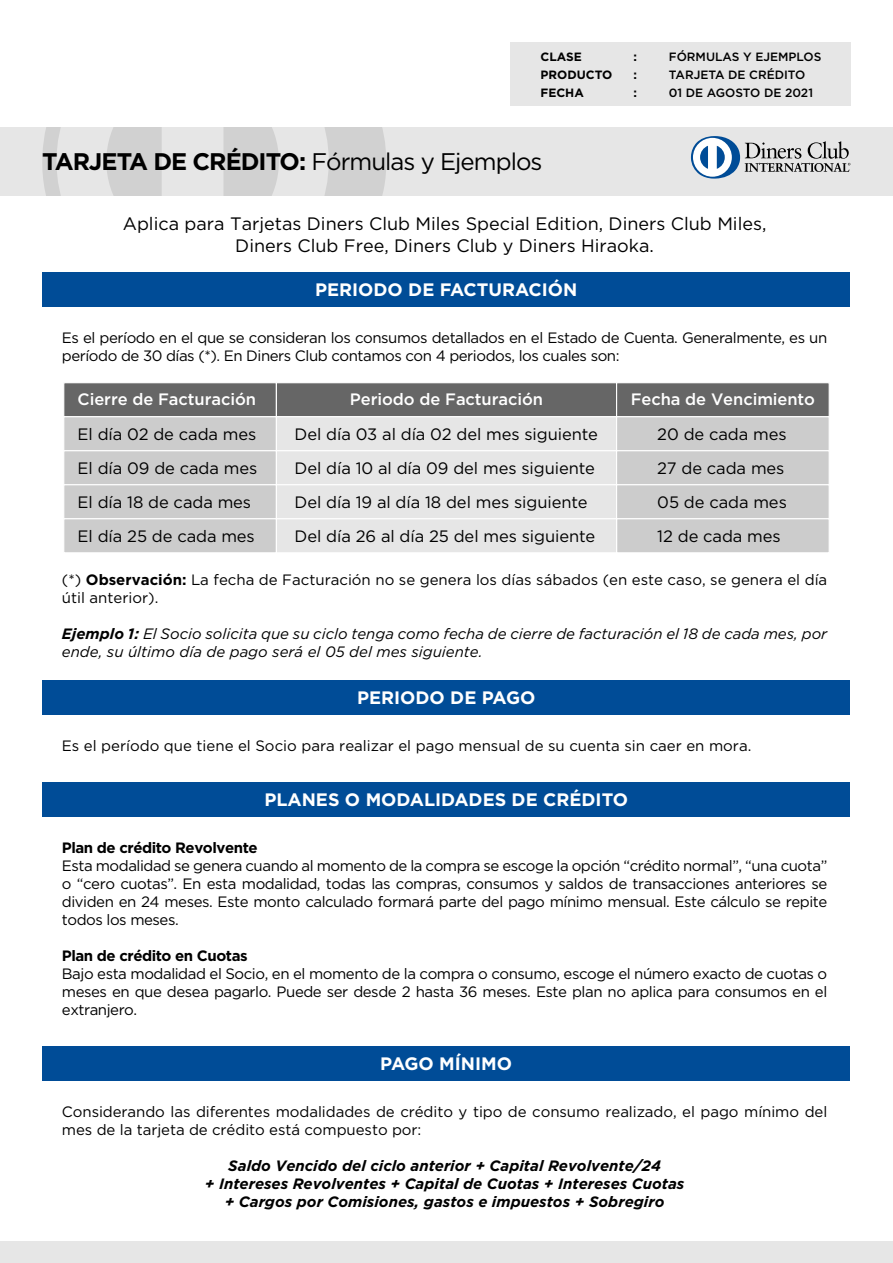
<style>
.page{position:relative;width:893px;height:1263px;background:#fff}
.page>*{position:absolute;margin:0;border:0;box-sizing:border-box;transform-origin:0 0}
.t1{font:700 24px "Gotham";letter-spacing:-.04em;color:#000}
.t2{font:18px/22.5px "Gotham";color:#000;text-align:center}
.t3{font:700 18px "Gotham";color:#fff}
.t4{font:16.5px/34px "Gotham";letter-spacing:-.005em;color:#000}
.t5{font:500 16.5px "Gotham";letter-spacing:-.005em;color:#fff}
.t6{font:15px/18px "Gotham";letter-spacing:-.005em;color:#000}
.t7{font:15px/18px "Gotham";letter-spacing:-.03em;color:#000}
.t8{font:italic 700 15px/18px "Gotham";color:#000;text-align:center}
.t9{font:italic 15px/18px "Gotham";color:#000}
.t10{font:700 15px "Gotham";letter-spacing:-.03em;color:#000}
.t11{font:500 12px "Gotham";color:#000}
.t12{font:700 12px "Gotham";color:#000}
.s1{font-weight:400}
.s2{font-weight:700}
</style>
<div class="page">
<div style="left:63px;top:382px;width:214px;height:35px;background:#666;border:1px solid #fff"></div>
<div style="left:276px;top:382px;width:341px;height:35px;background:#666;border:1px solid #fff"></div>
<div style="left:63px;top:416px;width:214px;height:35px;background:#ccc;border:1px solid #fff"></div>
<div style="left:276px;top:416px;width:341px;height:35px;background:#e6e6e6;border:1px solid #fff"></div>
<div style="left:63px;top:450px;width:214px;height:35px;background:#ccc;border:1px solid #fff"></div>
<div style="left:276px;top:450px;width:341px;height:35px;background:#e6e6e6;border:1px solid #fff"></div>
<div style="left:63px;top:484px;width:214px;height:35px;background:#ccc;border:1px solid #fff"></div>
<div style="left:276px;top:484px;width:341px;height:35px;background:#e6e6e6;border:1px solid #fff"></div>
<div style="left:63px;top:518px;width:214px;height:35px;background:#ccc;border:1px solid #fff"></div>
<div style="left:616px;top:382px;width:214px;height:35px;background:#666;border:1px solid #fff"></div>
<div style="left:616px;top:416px;width:214px;height:35px;background:#ccc;border:1px solid #fff"></div>
<div style="left:616px;top:450px;width:214px;height:35px;background:#ccc;border:1px solid #fff"></div>
<div style="left:616px;top:484px;width:214px;height:35px;background:#ccc;border:1px solid #fff"></div>
<div style="left:616px;top:518px;width:214px;height:35px;background:#ccc;border:1px solid #fff"></div>
<div style="left:276px;top:518px;width:341px;height:35px;background:#e6e6e6;border:1px solid #fff"></div>
<div style="left:510px;top:43px;width:340px;height:63px;background:#e6e6e6"></div>
<div style="left:42px;top:272px;width:808px;height:34px;background:#004c97"></div>
<div style="left:0;top:1242px;width:893px;height:21px;background:#e6e6e6"></div>
<div style="left:0;top:128px;width:893px;height:68px;background:#e6e6e6"></div>
<svg style="left:42px;top:128px;width:344px;height:68px"></svg>
<svg style="left:691px;top:136px;width:159px;height:43px"></svg>
<div style="left:42px;top:680px;width:808px;height:34px;background:#004c97"></div>
<div style="left:42px;top:782px;width:808px;height:34px;background:#004c97"></div>
<div style="left:42px;top:1046px;width:808px;height:34px;background:#004c97"></div>
<p class="t12" style="left:540px;top:49px;width:43px">CLASE</p>
<p class="t12" style="left:633px;top:49px;width:5px">:</p>
<p class="t11" style="left:669px;top:50px;width:154px">FÓRMULAS Y EJEMPLOS</p>
<p class="t12" style="left:540px;top:67px;width:73px">PRODUCTO</p>
<p class="t12" style="left:633px;top:67px;width:5px">:</p>
<p class="t11" style="left:669px;top:68px;width:138px">TARJETA DE CRÉDITO</p>
<p class="t12" style="left:540px;top:85px;width:45px">FECHA</p>
<p class="t12" style="left:633px;top:85px;width:5px">:</p>
<p class="t11" style="left:669px;top:86px;width:146px">01 DE AGOSTO DE 2021</p>
<h1 class="t1" style="left:42px;top:148px;width:502px">TARJETA DE CRÉDITO: <span class="s1">Fórmulas y Ejemplos</span></h1>
<p class="t2" style="left:123px;top:212px;width:645px">Aplica para Tarjetas Diners Club Miles Special Edition, Diners Club Miles,<br>Diners Club Free, Diners Club y Diners Hiraoka.</p>
<p class="t3" style="left:315px;top:279px;width:264px">PERIODO DE FACTURACIÓN</p>
<p class="t7" style="left:62px;top:328px;width:767px">Es el período en el que se consideran los consumos detallados en el Estado de Cuenta. Generalmente, es un período de 30 días (*). En Diners Club contamos con 4 periodos, los cuales son:</p>
<p class="t5" style="left:78px;top:390px;width:180px">Cierre de Facturación</p>
<p class="t5" style="left:350px;top:390px;width:195px">Periodo de Facturación</p>
<p class="t5" style="left:631px;top:390px;width:186px">Fecha de Vencimiento</p>
<p class="t4" style="left:78px;top:416px;width:181px">El día 02 de cada mes<br>El día 09 de cada mes<br>El día 18 de cada mes<br>El día 25 de cada mes</p>
<p class="t4" style="left:295px;top:416px;width:305px">Del día 03 al día 02 del mes siguiente Del día 10 al día 09 del mes siguiente Del día 19 al día 18 del mes siguiente Del día 26 al día 25 del mes siguiente</p>
<p class="t4" style="left:657px;top:416px;width:131px">20 de cada mes<br>27 de cada mes<br>05 de cada mes<br>12 de cada mes</p>
<p class="t6" style="left:62px;top:570px;width:767px">(*) <span class="s2">Observación:</span> La fecha de Facturación no se genera los días sábados (en este caso, se genera el día útil anterior).</p>
<p class="t9" style="left:62px;top:625px;width:767px"><span class="s2">Ejemplo 1:</span> El Socio solicita que su ciclo tenga como fecha de cierre de facturación el 18 de cada mes, por ende, su último día de pago será el 05 del mes siguiente.</p>
<p class="t3" style="left:357px;top:687px;width:180px">PERIODO DE PAGO</p>
<p class="t6" style="left:62px;top:736px;width:691px">Es el período que tiene el Socio para realizar el pago mensual de su cuenta sin caer en mora.</p>
<p class="t3" style="left:264px;top:789px;width:365px">PLANES O MODALIDADES DE CRÉDITO</p>
<p class="t10" style="left:62px;top:839px;width:197px">Plan de crédito Revolvente</p>
<p class="t6" style="left:62px;top:856px;width:767px;text-align:justify">Esta modalidad se genera cuando al momento de la compra se escoge la opción “crédito normal”, “una cuota” o “cero cuotas”. En esta modalidad, todas las compras, consumos y saldos de transacciones anteriores se dividen en 24 meses. Este monto calculado formará parte del pago mínimo mensual. Este cálculo se repite todos los meses.</p>
<p class="t10" style="left:62px;top:947px;width:187px">Plan de crédito en Cuotas</p>
<p class="t6" style="left:62px;top:964px;width:767px;text-align:justify">Bajo esta modalidad el Socio, en el momento de la compra o consumo, escoge el número exacto de cuotas o meses en que desea pagarlo. Puede ser desde 2 hasta 36 meses. Este plan no aplica para consumos en el extranjero.</p>
<p class="t3" style="left:380px;top:1053px;width:133px">PAGO MÍNIMO</p>
<p class="t6" style="left:62px;top:1102px;width:767px">Considerando las diferentes modalidades de crédito y tipo de consumo realizado, el pago mínimo del mes de la tarjeta de crédito está compuesto por:</p>
<p class="t8" style="left:205px;top:1156px;width:481px">Saldo Vencido del ciclo anterior + Capital Revolvente/24<br>+ Intereses Revolventes + Capital de Cuotas + Intereses Cuotas + Cargos por Comisiones, gastos e impuestos + Sobregiro</p>
</div>
